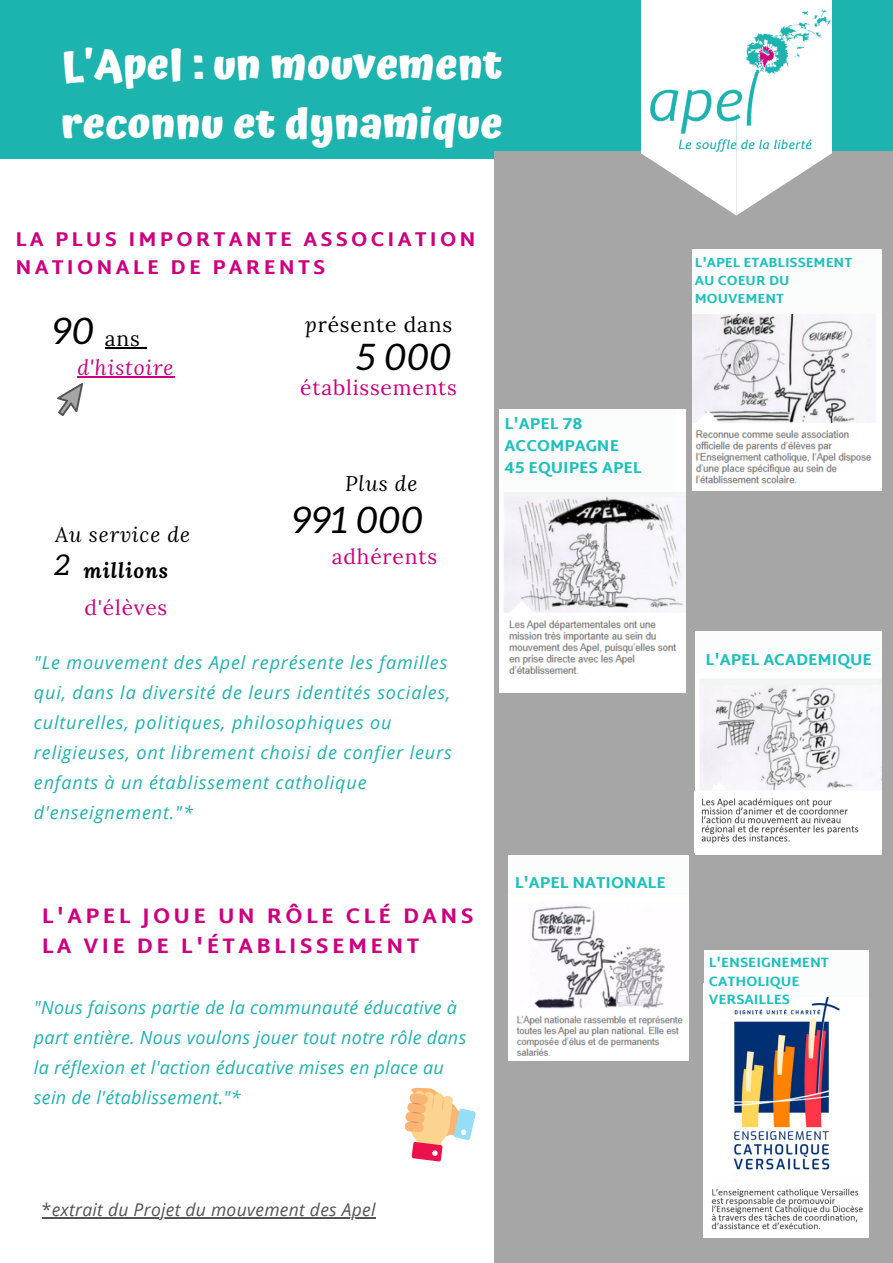
<style>
.page{position:relative;width:893px;height:1263px;background:#fff}
.page>*{position:absolute;margin:0;border:0;box-sizing:border-box;transform-origin:0 0}
.t1{font:700 42px/58.5px "Atma";color:#fff}
.t2{font:italic 36.38px "Aleo";letter-spacing:.02em;color:#000}
.t3{font:italic 28.5px "Aleo";color:#000}
.t4{font:800 21px/29.2px "Martel Sans";letter-spacing:.16em;color:#ce007f}
.t5{font:21px "Lora";letter-spacing:.04em;color:#ce007f}
.t6{font:italic 21px "Lora";letter-spacing:.04em;color:#000}
.t7{font:italic 21px/29.2px "Lora";letter-spacing:.04em;color:#ce007f}
.t8{font:21px "Lora";letter-spacing:.04em;color:#000}
.t9{font:italic 700 21px "Lora";letter-spacing:.04em;color:#000}
.t10{font:800 19.95px/27.8px "Martel Sans";letter-spacing:.16em;color:#ce007f}
.t11{font:italic 18px/29.8px "Open Sans";letter-spacing:.05em;color:#1db3ae}
.t12{font:italic 18px/29.8px "Open Sans";letter-spacing:.015em;color:#1db3ae}
.t13{font:italic 17.48px "Open Sans";letter-spacing:.015em;color:#545454}
.t14{font:800 15.75px/21.9px "Martel Sans";color:#1ec0bb}
.t15{font:800 13.5px/18.6px "Martel Sans";color:#1ec0bb}
.t16{font:800 13.27px/18.2px "Martel Sans";color:#1ec0bb}
.s1{font-family:"Aleo";font-size:36.38px;color:#000}
.s2{font-style:normal;color:#000}
.s3{font-style:italic}
.s4{font-style:normal}
</style>
<div class="page">
<div style="left:0;top:0;width:893px;height:158px;background:#1db3ae"></div>
<div style="left:495px;top:151px;width:398px;height:1112px;background:#a6a6a6"></div>
<div style="left:642px;top:0;width:189px;height:116px;background:#fff"></div>
<svg style="left:642px;top:116px;width:189px;height:99px"></svg>
<img style="left:651px;top:11px;width:180px;height:140px">
<img style="left:692px;top:314px;width:189px;height:177px">
<img style="left:499px;top:409px;width:186px;height:284px">
<img style="left:508px;top:895px;width:181px;height:166px">
<svg style="left:404px;top:1087px;width:72px;height:75px"></svg>
<svg style="left:57px;top:383px;width:26px;height:33px"></svg>
<img style="left:695px;top:672px;width:186px;height:182px">
<svg style="left:694px;top:783px;width:185px;height:68px;background:#f3f2f6"></svg>
<div style="left:503px;top:409px;width:173px;height:81px;background:#fbfdfd"></div>
<div style="left:695px;top:631px;width:186px;height:41px;background:#fbfdfd"></div>
<img style="left:704px;top:996px;width:165px;height:242px">
<svg style="left:705px;top:1171px;width:163px;height:58px;background:#e4e4e4"></svg>
<div style="left:508px;top:855px;width:181px;height:40px;background:#fbfdfd"></div>
<div style="left:692px;top:249px;width:189px;height:65px;background:#fbfdfd"></div>
<div style="left:704px;top:950px;width:165px;height:46px;background:#fbfdfd"></div>
<img style="left:695px;top:792px;width:186px;height:61px">
<svg style="left:42px;top:1217px;width:10px;height:2px"></svg>
<hr style="left:52px;top:1217px;width:324px;height:2px;background:#545454">
<hr style="left:105px;top:347px;width:36px;height:1px;background:#000">
<hr style="left:77px;top:376px;width:97px;height:2px;background:#ce007f">
<h1 class="t1" style="left:61px;top:36px;width:444px">L'Apel : un mouvement reconnu et dynamique</h1>
<p class="t10" style="left:15px;top:226px;width:462px">LA PLUS IMPORTANTE ASSOCIATION<br>NATIONALE DE PARENTS</p>
<p class="t7" style="left:77px;top:323px;width:98px;text-indent:-24px"><span class="s1">90</span> <span class="s2">ans </span>d'histoire</p>
<p class="t8" style="left:305px;top:311px;width:149px"><span class="s3">p</span>résente dans</p>
<p class="t5" style="left:300px;top:374px;width:158px">établissements</p>
<h2 class="t2" style="left:357px;top:337px;width:96px">5 000</h2>
<p class="t6" style="left:55px;top:520px;width:136px">Au service de</p>
<p class="t9" style="left:84px;top:557px;width:86px">millions</p>
<p class="t5" style="left:84px;top:594px;width:84px">d'élèves</p>
<h3 class="t3" style="left:55px;top:549px;width:17px">2</h3>
<p class="t6" style="left:345px;top:469px;width:74px">Plus de</p>
<h2 class="t2" style="left:293px;top:499px;width:132px">991 000</h2>
<p class="t5" style="left:332px;top:543px;width:107px">adhérents</p>
<p class="t11" style="left:34px;top:647px;width:419px">"Le mouvement des Apel représente les familles qui, dans la diversité de leurs identités sociales, culturelles, politiques, philosophiques ou religieuses, ont librement choisi de confier leurs enfants à un établissement catholique d'enseignement."*</p>
<p class="t4" style="left:42px;top:901px;width:433px">L'APEL JOUE UN RÔLE CLÉ DANS<br>LA VIE DE L'ÉTABLISSEMENT</p>
<p class="t12" style="left:34px;top:992px;width:434px">"Nous faisons partie de la communauté éducative à part entière. Nous voulons jouer tout notre rôle dans la réflexion et l'action éducative mises en place au sein de l'établissement."*</p>
<p class="t14" style="left:504px;top:413px;width:139px">L'APEL 78<br>ACCOMPAGNE<br>45 EQUIPES APEL</p>
<p class="t16" style="left:695px;top:253px;width:159px">L'APEL ETABLISSEMENT<br>AU COEUR DU<br>MOUVEMENT</p>
<p class="t14" style="left:705px;top:648px;width:168px">L'APEL ACADEMIQUE</p>
<p class="t14" style="left:514px;top:871px;width:153px">L'APEL NATIONALE</p>
<p class="t15" style="left:709px;top:953px;width:122px">L'ENSEIGNEMENT<br>CATHOLIQUE<br>VERSAILLES</p>
<p class="t13" style="left:42px;top:1198px;width:335px"><span class="s4">*</span>extrait du Projet du mouvement des Apel</p>
</div>
